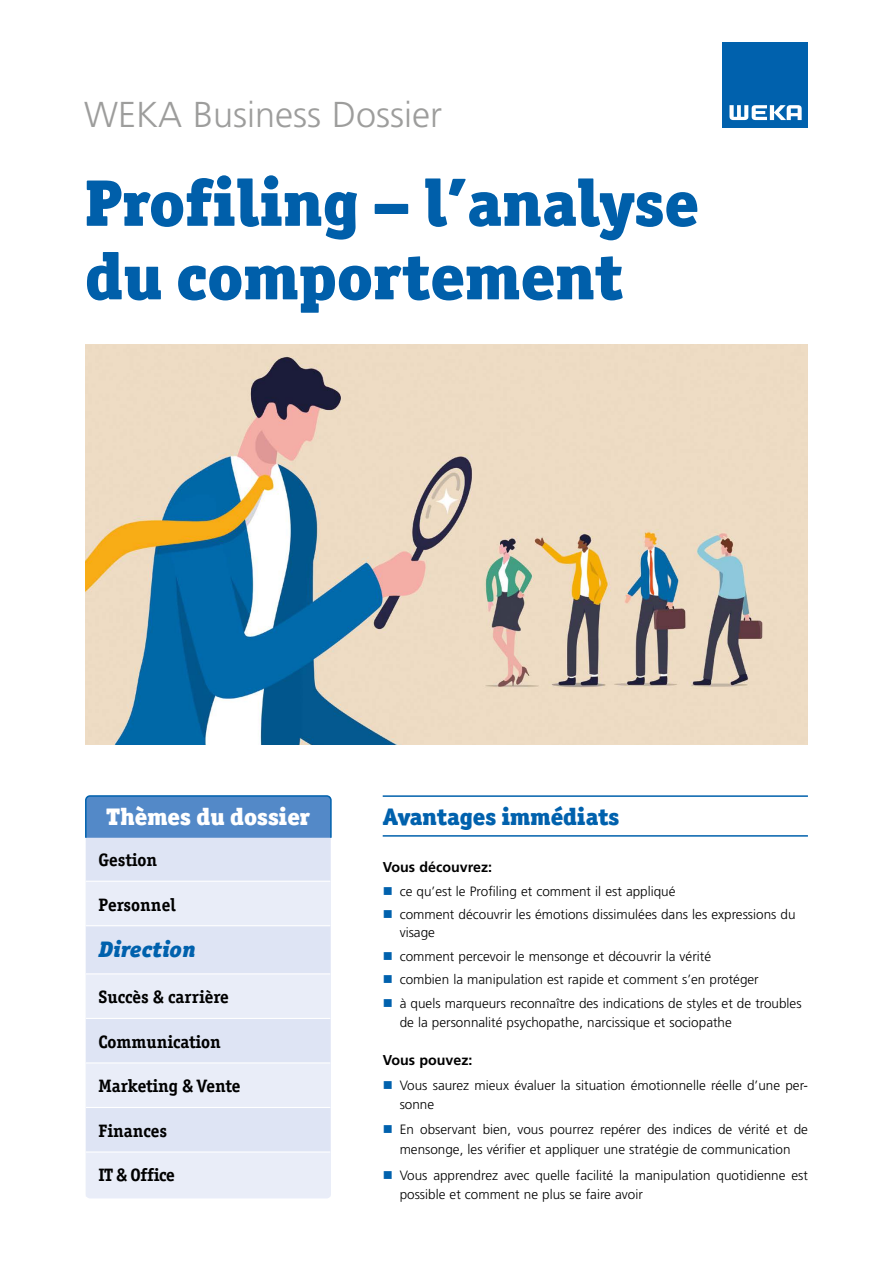
<style>
.page{position:relative;width:893px;height:1263px;background:#fff}
.page>*{position:absolute;margin:0;border:0;box-sizing:border-box;transform-origin:0 0}
.t1{font:900 66px/73.5px "ITC Officina Serif";color:#005faa}
.t2{font:300 36px "Frutiger LT";color:#9d9d9c}
.t3{font:900 24px "ITC Officina Serif";color:#0061ad}
.t4{font:900 24px "ITC Officina Serif";color:#fff}
.t5{font:italic 900 22.5px "ITC Officina Serif";color:#0061ad}
.t6{font:700 18px "ITC Officina Serif";color:#000}
.t7{font:700 18px "ITC Officina Serif";letter-spacing:-.02em;color:#000}
.t8{font:700 14.25px "Frutiger LT";color:#000}
.t9{font:300 13.5px/23.5px "Frutiger LT";color:#000}
</style>
<div class="page">
<img style="left:723px;top:43px;width:85px;height:85px">
<div style="left:86px;top:839px;width:244px;height:42px;background:#dee4f4"></div>
<svg style="left:86px;top:882px;width:244px;height:314px;fill:#e9edf8"></svg>
<hr style="left:86px;top:925px;width:244px;height:1px;background:#fff">
<hr style="left:86px;top:973px;width:244px;height:1px;background:#fff">
<hr style="left:86px;top:1018px;width:244px;height:1px;background:#fff">
<hr style="left:86px;top:1062px;width:244px;height:1px;background:#fff">
<hr style="left:86px;top:1107px;width:244px;height:1px;background:#fff">
<hr style="left:86px;top:1151px;width:244px;height:1px;background:#fff">
<svg style="left:85px;top:795px;width:247px;height:44px"></svg>
<hr style="left:383px;top:795px;width:425px;height:2px;background:#0061ad">
<hr style="left:383px;top:835px;width:425px;height:2px;background:#0061ad">
<img style="left:85px;top:344px;width:723px;height:400px">
<h2 class="t2" style="left:84px;top:95px;width:360px">WEKA Business Dossier</h2>
<h1 class="t1" style="left:85px;top:165px;width:615px">Profiling – l’analyse du comportement</h1>
<h3 class="t4" style="left:106px;top:801px;width:206px">Thèmes du dossier</h3>
<h3 class="t3" style="left:383px;top:800px;width:238px">Avantages immédiats</h3>
<p class="t8" style="left:383px;top:859px;width:111px">Vous découvrez:</p>
<p class="t9" style="left:400px;top:879px;width:397px">ce qu’est le Profiling et comment il est appliqué<br>comment découvrir les émotions dissimulées dans les expressions du</p>
<p class="t9" style="left:400px;top:921px;width:403px">visage<br>comment percevoir le mensonge et découvrir la vérité<br>combien la manipulation est rapide et comment s’en protéger<br>à quels marqueurs reconnaître des indications de styles et de troubles</p>
<p class="t9" style="left:400px;top:1011px;width:334px">de la personnalité psychopathe, narcissique et sociopathe</p>
<p class="t8" style="left:383px;top:1051px;width:91px">Vous pouvez:</p>
<p class="t9" style="left:400px;top:1075px;width:410px;line-height:19.5px">Vous saurez mieux évaluer la situation émotionnelle réelle d’une per&shy;sonne</p>
<p class="t9" style="left:400px;top:1120px;width:410px;line-height:19.5px">En observant bien, vous pourrez repérer des indices de vérité et de mensonge, les vérifier et appliquer une stratégie de communication</p>
<p class="t9" style="left:400px;top:1165px;width:410px;line-height:19.5px">Vous apprendrez avec quelle facilité la manipulation quotidienne est possible et comment ne plus se faire avoir</p>
<h3 class="t6" style="left:99px;top:849px;width:60px">Gestion</h3>
<h3 class="t6" style="left:99px;top:893px;width:79px">Personnel</h3>
<h3 class="t5" style="left:99px;top:935px;width:99px">Direction</h3>
<h3 class="t6" style="left:99px;top:986px;width:132px">Succès &amp; carrière</h3>
<h3 class="t6" style="left:99px;top:1030px;width:124px">Communication</h3>
<h3 class="t6" style="left:99px;top:1075px;width:143px">Marketing &amp; Vente</h3>
<h3 class="t6" style="left:99px;top:1120px;width:70px">Finances</h3>
<h3 class="t7" style="left:99px;top:1164px;width:78px">IT &amp; Office</h3>
</div>
